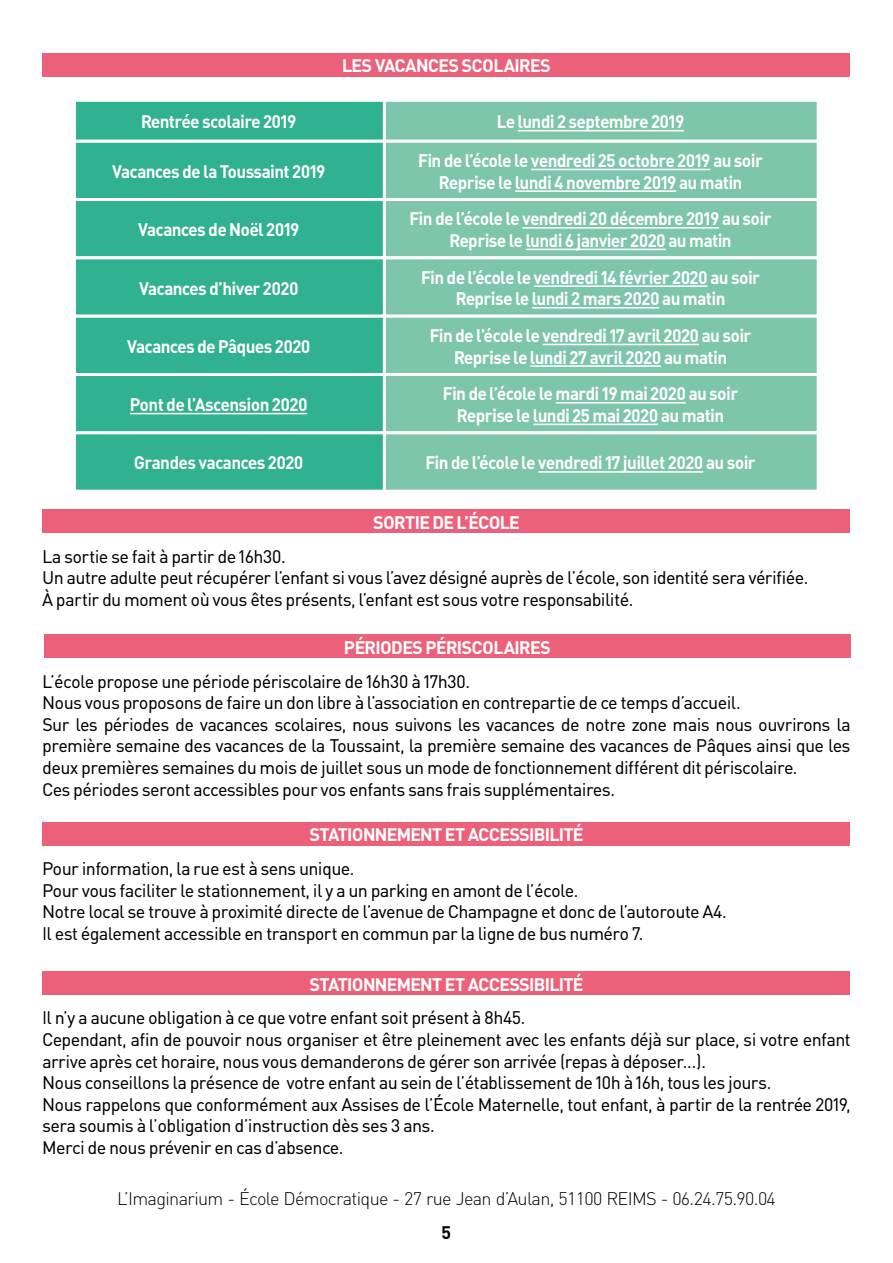
<style>
.page{position:relative;width:893px;height:1263px;background:#fff}
.page>*{position:absolute;margin:0;border:0;box-sizing:border-box;transform-origin:0 0}
.t1{font:18px/21.6px "DIN Habitat";color:#000}
.t2{font:700 18px/21.6px "DIN Habitat";color:#fff;text-align:center;scale:.95 1}
.t3{font:700 18px "DIN Habitat";color:#fff}
.t4{font:300 18px "DIN Habitat";color:#000}
.t5{font:18px "DIN Habitat Headline";color:#000}
</style>
<div class="page">
<div style="left:74px;top:100px;width:310px;height:41px;background:#30b18f"></div>
<div style="left:73px;top:99px;width:313px;height:44px;border:3px solid #fff"></div>
<div style="left:384px;top:100px;width:434px;height:41px;background:#7dc5ab"></div>
<hr style="left:518px;top:130px;width:166px;height:1px;background:#fff">
<div style="left:383px;top:99px;width:437px;height:44px;border:3px solid #fff"></div>
<div style="left:74px;top:141px;width:310px;height:59px;background:#30b18f"></div>
<div style="left:73px;top:140px;width:313px;height:61px;border:3px solid #fff"></div>
<div style="left:384px;top:141px;width:434px;height:59px;background:#7dc5ab"></div>
<hr style="left:531px;top:169px;width:179px;height:1px;background:#fff">
<hr style="left:515px;top:190px;width:161px;height:2px;background:#fff">
<div style="left:383px;top:140px;width:437px;height:61px;border:3px solid #fff"></div>
<div style="left:74px;top:200px;width:310px;height:58px;background:#30b18f"></div>
<div style="left:73px;top:198px;width:313px;height:61px;border:3px solid #fff"></div>
<div style="left:384px;top:200px;width:434px;height:58px;background:#7dc5ab"></div>
<hr style="left:522px;top:227px;width:197px;height:2px;background:#fff">
<hr style="left:526px;top:249px;width:140px;height:1px;background:#fff">
<div style="left:383px;top:198px;width:437px;height:61px;border:3px solid #fff"></div>
<div style="left:74px;top:258px;width:310px;height:58px;background:#30b18f"></div>
<div style="left:73px;top:256px;width:313px;height:62px;border:3px solid #fff"></div>
<div style="left:384px;top:258px;width:434px;height:58px;background:#7dc5ab"></div>
<hr style="left:534px;top:285px;width:173px;height:2px;background:#fff">
<hr style="left:532px;top:307px;width:127px;height:2px;background:#fff">
<div style="left:383px;top:256px;width:437px;height:62px;border:3px solid #fff"></div>
<div style="left:74px;top:316px;width:310px;height:58px;background:#30b18f"></div>
<div style="left:73px;top:315px;width:313px;height:61px;border:3px solid #fff"></div>
<div style="left:384px;top:316px;width:434px;height:58px;background:#7dc5ab"></div>
<hr style="left:542px;top:344px;width:157px;height:1px;background:#fff">
<hr style="left:530px;top:365px;width:131px;height:2px;background:#fff">
<div style="left:383px;top:315px;width:437px;height:61px;border:3px solid #fff"></div>
<div style="left:74px;top:374px;width:310px;height:59px;background:#30b18f"></div>
<hr style="left:130px;top:413px;width:177px;height:1px;background:#fff">
<div style="left:73px;top:373px;width:313px;height:61px;border:3px solid #fff"></div>
<div style="left:384px;top:374px;width:434px;height:59px;background:#7dc5ab"></div>
<hr style="left:556px;top:402px;width:130px;height:2px;background:#fff">
<hr style="left:533px;top:424px;width:125px;height:1px;background:#fff">
<div style="left:383px;top:373px;width:437px;height:61px;border:3px solid #fff"></div>
<div style="left:74px;top:433px;width:310px;height:58px;background:#30b18f"></div>
<div style="left:73px;top:431px;width:313px;height:62px;border:3px solid #fff"></div>
<div style="left:384px;top:433px;width:434px;height:58px;background:#7dc5ab"></div>
<hr style="left:538px;top:471px;width:165px;height:2px;background:#fff">
<div style="left:383px;top:431px;width:437px;height:62px;border:3px solid #fff"></div>
<div style="left:43px;top:53px;width:807px;height:24px;background:#ec6179"></div>
<div style="left:43px;top:510px;width:807px;height:23px;background:#ec6179"></div>
<div style="left:44px;top:635px;width:806px;height:23px;background:#ec6179"></div>
<div style="left:43px;top:822px;width:807px;height:23px;background:#ec6179"></div>
<div style="left:43px;top:971px;width:807px;height:24px;background:#ec6179"></div>
<p class="t3" style="left:343px;top:54px;width:209px">LES VACANCES SCOLAIRES</p>
<p class="t2" style="left:141px;top:110px;width:164px">Rentrée scolaire 2019</p>
<p class="t2" style="left:497px;top:110px;width:198px">Le lundi 2 septembre 2019</p>
<p class="t2" style="left:112px;top:160px;width:226px">Vacances de la Toussaint 2019</p>
<p class="t2" style="left:419px;top:149px;width:364px">Fin de l’école le vendredi 25 octobre 2019 au soir<br>Reprise le lundi 4 novembre 2019 au matin</p>
<p class="t2" style="left:138px;top:218px;width:171px">Vacances de Noël 2019</p>
<p class="t2" style="left:410px;top:207px;width:382px">Fin de l’école le vendredi 20 décembre 2019 au soir<br>Reprise le lundi 6 janvier 2020 au matin</p>
<p class="t2" style="left:139px;top:276px;width:169px">Vacances d’hiver 2020</p>
<p class="t2" style="left:421px;top:266px;width:358px">Fin de l’école le vendredi 14 février 2020 au soir<br>Reprise le lundi 2 mars 2020 au matin</p>
<p class="t2" style="left:127px;top:335px;width:194px">Vacances de Pâques 2020</p>
<p class="t2" style="left:430px;top:324px;width:340px">Fin de l’école le vendredi 17 avril 2020 au soir<br>Reprise le lundi 27 avril 2020 au matin</p>
<p class="t2" style="left:130px;top:393px;width:188px">Pont de l’Ascension 2020</p>
<p class="t2" style="left:443px;top:382px;width:312px">Fin de l’école le mardi 19 mai 2020 au soir<br>Reprise le lundi 25 mai 2020 au matin</p>
<p class="t2" style="left:134px;top:451px;width:179px">Grandes vacances 2020</p>
<p class="t2" style="left:426px;top:451px;width:349px">Fin de l’école le vendredi 17 juillet 2020 au soir</p>
<p class="t3" style="left:373px;top:511px;width:148px">SORTIE DE L’ÉCOLE</p>
<p class="t1" style="left:43px;top:545px;width:767px">La sortie se fait à partir de 16h30.<br>Un autre adulte peut récupérer l’enfant si vous l’avez désigné auprès de l’école, son identité sera vérifiée.<br>À partir du moment où vous êtes présents, l’enfant est sous votre responsabilité.</p>
<p class="t3" style="left:344px;top:635px;width:208px">PÉRIODES PÉRISCOLAIRES</p>
<p class="t1" style="left:43px;top:670px;width:809px">L’école propose une période périscolaire de 16h30 à 17h30.<br>Nous vous proposons de faire un don libre à l’association en contrepartie de ce temps d’accueil.<br>Sur les périodes de vacances scolaires, nous suivons les vacances de notre zone mais nous ouvrirons la première semaine des vacances de la Toussaint, la première semaine des vacances de Pâques ainsi que les deux premières semaines du mois de juillet sous un mode de fonctionnement différent dit périscolaire.<br>Ces périodes seront accessibles pour vos enfants sans frais supplémentaires.</p>
<p class="t3" style="left:310px;top:823px;width:275px">STATIONNEMENT ET ACCESSIBILITÉ</p>
<p class="t1" style="left:43px;top:857px;width:686px">Pour information, la rue est à sens unique.<br>Pour vous faciliter le stationnement, il y a un parking en amont de l’école.<br>Notre local se trouve à proximité directe de l’avenue de Champagne et donc de l’autoroute A4.<br>Il est également accessible en transport en commun par la ligne de bus numéro 7.</p>
<p class="t3" style="left:310px;top:972px;width:275px">STATIONNEMENT ET ACCESSIBILITÉ</p>
<p class="t1" style="left:43px;top:1007px;width:809px">Il n’y a aucune obligation à ce que votre enfant soit présent à 8h45.<br>Cependant, afin de pouvoir nous organiser et être pleinement avec les enfants déjà sur place, si votre enfant arrive après cet horaire, nous vous demanderons de gérer son arrivée (repas à déposer...).<br>Nous conseillons la présence de votre enfant au sein de l’établissement de 10h à 16h, tous les jours.<br>Nous rappelons que conformément aux Assises de l’École Maternelle, tout enfant, à partir de la rentrée 2019, sera soumis à l’obligation d’instruction dès ses 3 ans.<br>Merci de nous prévenir en cas d’absence.</p>
<p class="t4" style="left:117px;top:1187px;width:660px">L’Imaginarium - École Démocratique - 27 rue Jean d’Aulan, 51100 REIMS - 06.24.75.90.04</p>
<p class="t5" style="left:442px;top:1221px;width:10px">5</p>
</div>
